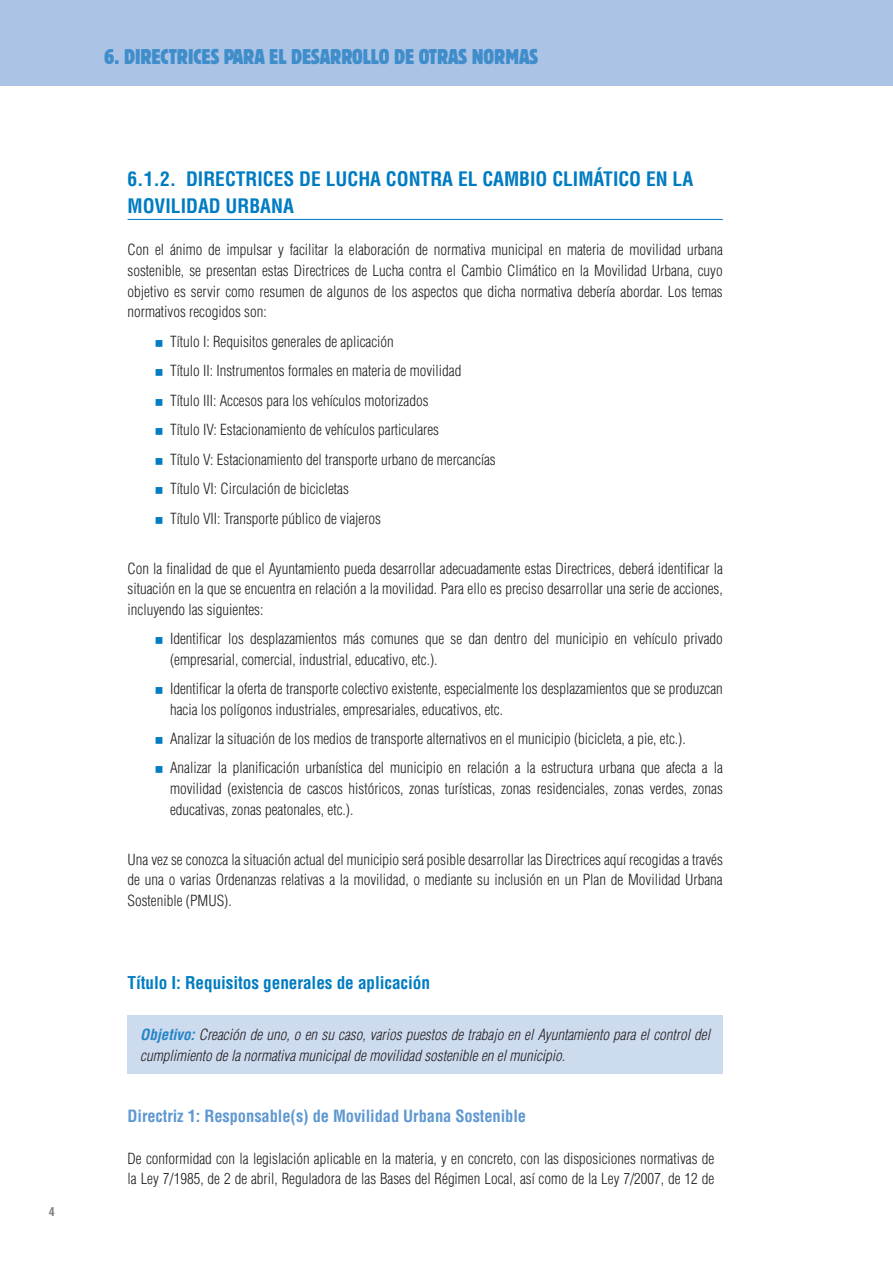
<style>
.page{position:relative;width:893px;height:1263px;background:#fff}
.page>*{position:absolute;margin:0;border:0;box-sizing:border-box;transform-origin:0 0}
.t1{font:22.5px "C Block";color:#3f8dcb}
.titulo_03{font:700 condensed 19.5px/27px "Helvetica";color:#007cc2}
.Título_2{font:700 condensed 17.25px "Helvetica";letter-spacing:-.005em;color:#007cc2}
.t2{font:700 condensed 16.5px "Helvetica";letter-spacing:-.005em;color:#5f98d1}
.vinetas_azules{font:300 condensed 15px/20.7px "Helvetica";color:#231f20;text-align:justify}
.t3{font:italic 300 condensed 15px/21px "Helvetica";color:#231f20}
.t4{font:700 condensed 12px "Helvetica";color:#808285}
.s1{font-weight:700;color:#2585c6}
</style>
<div class="page">
<div style="left:0;top:0;width:893px;height:85px;background:#abc4e5"></div>
<hr style="left:128px;top:219px;width:595px;height:1px;background:#007cc2">
<div style="left:128px;top:1015px;width:595px;height:59px;background:#cddbef"></div>
<p class="t4" style="left:49px;top:1204px;width:7px">4</p>
<h1 class="t1" style="left:104px;top:41px;width:436px">6. DIRECTRICES PARA EL DESARROLLO DE OTRAS NORMAS</h1>
<p class="titulo_03" style="left:128px;top:165px;width:567px">6.1.2. DIRECTRICES DE LUCHA CONTRA EL CAMBIO CLIMÁTICO EN LA<br>MOVILIDAD URBANA</p>
<p class="vinetas_azules" style="left:128px;top:239px;width:597px">Con el ánimo de impulsar y facilitar la elaboración de normativa municipal en materia de movilidad urbana sostenible, se presentan estas Directrices de Lucha contra el Cambio Climático en la Movilidad Urbana, cuyo objetivo es servir como resumen de algunos de los aspectos que dicha normativa debería abordar. Los temas normativos recogidos son:</p>
<p class="vinetas_azules" style="left:170px;top:331px;width:225px">Título I: Requisitos generales de aplicación</p>
<p class="vinetas_azules" style="left:170px;top:360px;width:293px">Título II: Instrumentos formales en materia de movilidad</p>
<p class="vinetas_azules" style="left:170px;top:390px;width:260px">Título III: Accesos para los vehículos motorizados</p>
<p class="vinetas_azules" style="left:170px;top:419px;width:270px">Título IV: Estacionamiento de vehículos particulares</p>
<p class="vinetas_azules" style="left:170px;top:449px;width:327px">Título V: Estacionamiento del transporte urbano de mercancías</p>
<p class="vinetas_azules" style="left:170px;top:478px;width:180px">Título VI: Circulación de bicicletas</p>
<p class="vinetas_azules" style="left:170px;top:508px;width:212px">Título VII: Transporte público de viajeros</p>
<p class="vinetas_azules" style="left:128px;top:558px;width:597px">Con la finalidad de que el Ayuntamiento pueda desarrollar adecuadamente estas Directrices, deberá identificar la situación en la que se encuentra en relación a la movilidad. Para ello es preciso desarrollar una serie de acciones, incluyendo las siguientes:</p>
<p class="vinetas_azules" style="left:170px;top:628px;width:554px">Identificar los desplazamientos más comunes que se dan dentro del municipio en vehículo privado (empresarial, comercial, industrial, educativo, etc.).</p>
<p class="vinetas_azules" style="left:170px;top:678px;width:554px">Identificar la oferta de transporte colectivo existente, especialmente los desplazamientos que se produzcan hacia los polígonos industriales, empresariales, educativos, etc.</p>
<p class="vinetas_azules" style="left:170px;top:728px;width:517px">Analizar la situación de los medios de transporte alternativos en el municipio (bicicleta, a pie, etc.).</p>
<p class="vinetas_azules" style="left:170px;top:757px;width:554px">Analizar la planificación urbanística del municipio en relación a la estructura urbana que afecta a la movilidad (existencia de cascos históricos, zonas turísticas, zonas residenciales, zonas verdes, zonas educativas, zonas peatonales, etc.).</p>
<p class="vinetas_azules" style="left:128px;top:849px;width:597px">Una vez se conozca la situación actual del municipio será posible desarrollar las Directrices aquí recogidas a través de una o varias Ordenanzas relativas a la movilidad, o mediante su inclusión en un Plan de Movilidad Urbana Sostenible (PMUS).</p>
<p class="Título_2" style="left:128px;top:972px;width:304px">Título I: Requisitos generales de aplicación</p>
<p class="t3" style="left:140px;top:1024px;width:571px"><span class="s1">Objetivo:</span> Creación de uno, o en su caso, varios puestos de trabajo en el Ayuntamiento para el control del cumplimiento de la normativa municipal de movilidad sostenible en el municipio.</p>
<p class="t2" style="left:128px;top:1106px;width:400px">Directriz 1: Responsable(s) de Movilidad Urbana Sostenible</p>
<p class="vinetas_azules" style="left:128px;top:1148px;width:588px">De conformidad con la legislación aplicable en la materia, y en concreto, con las disposiciones normativas de la Ley 7/1985, de 2 de abril, Reguladora de las Bases del Régimen Local, así como de la Ley 7/2007, de 12 de</p>
</div>
